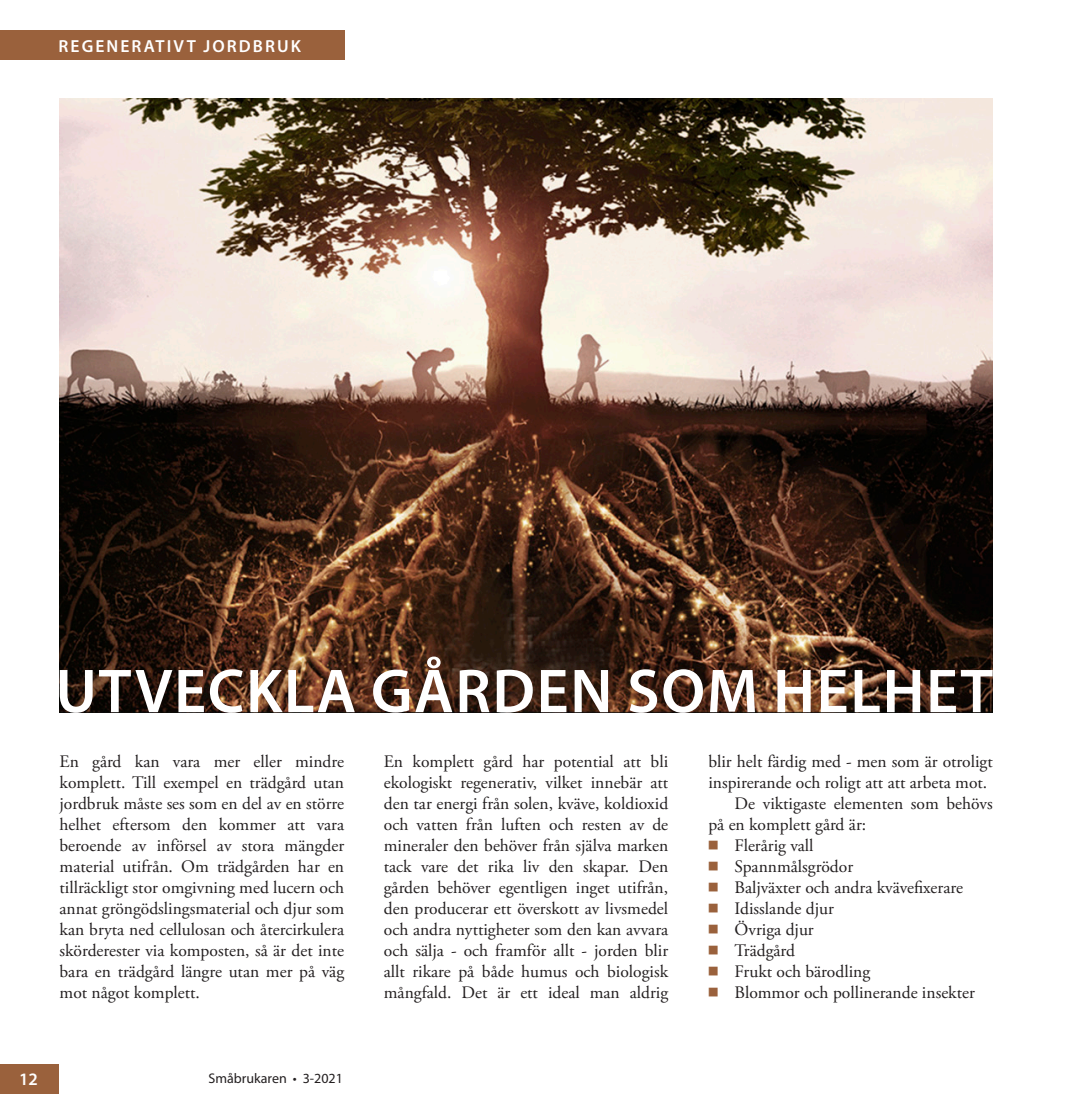
<style>
.page{position:relative;width:1092px;height:1117px;background:#fff}
.page>*{position:absolute;margin:0;border:0;box-sizing:border-box;transform-origin:0 0}
.Rubrik{font:600 62.48px "Myriad Pro";letter-spacing:.025em;color:#fff}
.Brödtext_indrag{font:17.5px/21px "Adobe Garamond Pro";color:#231f20;text-align:justify}
.Mellis{font:600 17.5px "Myriad Pro";letter-spacing:.12em;color:#fff}
.t1{font:14px "Myriad Pro";color:#231f20}
.s1{font-family:"Universal Newswith Comm Pi";color:#9a613c}
</style>
<div class="page">
<img style="left:60px;top:98px;width:932px;height:614px">
<div style="left:0;top:1064px;width:58px;height:30px;background:#9a613c"></div>
<div style="left:0;top:30px;width:344px;height:30px;background:#9a613c"></div>
<p class="Mellis" style="left:58px;top:35px;width:244px">REGENERATIVT JORDBRUK</p>
<p class="Rubrik" style="left:55px;top:651px;width:939px">UTVECKLA GÅRDEN SOM HELHET</p>
<p class="Brödtext_indrag" style="left:60px;top:751px;width:286px">En gård kan vara mer eller mindre komplett. Till exempel en trädgård utan jordbruk måste ses som en del av en större helhet eftersom den kommer att vara beroende av införsel av stora mängder material utifrån. Om trädgården har en tillräckligt stor omgivning med lucern och annat gröngödslingsmaterial och djur som kan bryta ned cellulosan och återcirkulera skörderester via komposten, så är det inte bara en trädgård längre utan mer på väg mot något komplett.</p>
<p class="Brödtext_indrag" style="left:708px;top:751px;width:286px">blir helt färdig med - men som är otroligt inspirerande och roligt att att arbeta mot.</p>
<p class="Brödtext_indrag" style="left:384px;top:751px;width:286px">En komplett gård har potential att bli ekologiskt regenerativ, vilket innebär att den tar energi från solen, kväve, koldioxid och vatten från luften och resten av de mineraler den behöver från själva marken tack vare det rika liv den skapar. Den gården behöver egentligen inget utifrån, den producerar ett överskott av livsmedel och andra nyttigheter som den kan avvara och sälja - och framför allt - jorden blir allt rikare på både humus och biologisk mångfald. Det är ett ideal man aldrig</p>
<p class="Brödtext_indrag" style="left:708px;top:793px;width:286px;text-indent:26px">De viktigaste elementen som behövs på en komplett gård är:</p>
<p class="Brödtext_indrag" style="left:708px;top:835px;width:107px"><span class="s1">n</span> Flerårig vall</p>
<p class="Brödtext_indrag" style="left:708px;top:856px;width:146px"><span class="s1">n</span> Spannmålsgrödor</p>
<p class="Brödtext_indrag" style="left:708px;top:877px;width:256px"><span class="s1">n</span> Baljväxter och andra kvävefixerare</p>
<p class="Brödtext_indrag" style="left:708px;top:898px;width:127px"><span class="s1">n</span> Idisslande djur</p>
<p class="Brödtext_indrag" style="left:708px;top:919px;width:107px"><span class="s1">n</span> Övriga djur</p>
<p class="Brödtext_indrag" style="left:708px;top:940px;width:88px"><span class="s1">n</span> Trädgård</p>
<p class="Brödtext_indrag" style="left:708px;top:961px;width:163px"><span class="s1">n</span> Frukt och bärodling</p>
<p class="Brödtext_indrag" style="left:708px;top:982px;width:268px"><span class="s1">n</span> Blommor och pollinerande insekter</p>
<p class="Mellis" style="left:19px;top:1068px;width:20px">12</p>
<p class="t1" style="left:208px;top:1069px;width:136px">Småbrukaren • 3-2021</p>
</div>
